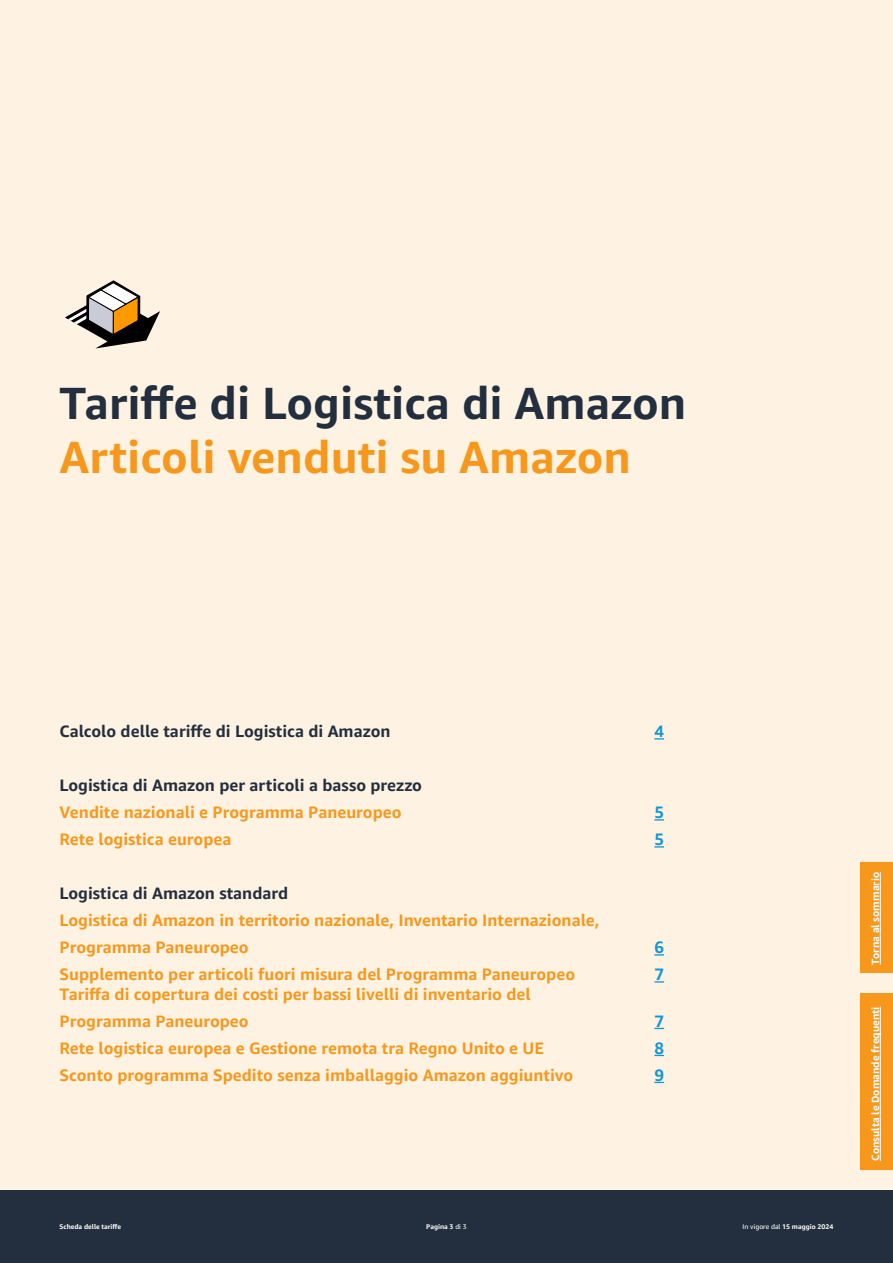
<style>
.page{position:relative;width:893px;height:1263px;background:#fef3e3}
.page>*{position:absolute;margin:0;border:0;box-sizing:border-box;transform-origin:0 0}
.Heading{font:700 45px/54px "Amazon Ember";color:#232f3e}
.Heading-2{font:700 16.5px/27px "Amazon Ember";color:#f7981d}
.Heading-3{font:700 16.5px "Amazon Ember";color:#232f3e}
.Heading-4{font:700 16.5px "Amazon Ember";color:#1197d6}
.t1{font:700 10.5px "Amazon Ember";color:#fff}
.t2{font:700 6.75px "Amazon Ember";color:#fff}
.s1{color:#f7981d}
.s2{font-weight:400}
</style>
<div class="page">
<svg style="left:65px;top:280px;width:95px;height:68px"></svg>
<div style="left:0;top:1191px;width:893px;height:72px;background:#232f3e"></div>
<div style="left:860px;top:993px;width:33px;height:176px;background:#f7981d"></div>
<hr style="left:880px;top:1007px;width:1px;height:154px;background:#fff">
<div style="left:860px;top:862px;width:33px;height:111px;background:#f7981d"></div>
<hr style="left:880px;top:872px;width:1px;height:92px;background:#fff">
<p class="Heading" style="left:60px;top:376px;width:628px">Tariffe di Logistica di Amazon<br><span class="s1">Articoli venduti su Amazon</span></p>
<p class="Heading-3" style="left:60px;top:721px;width:333px">Calcolo delle tariffe di Logistica di Amazon</p>
<p class="Heading-4" style="left:654px;top:721px;width:11px">4</p>
<p class="Heading-3" style="left:60px;top:775px;width:364px">Logistica di Amazon per articoli a basso prezzo</p>
<p class="Heading-2" style="left:60px;top:799px;width:344px">Vendite nazionali e Programma Paneuropeo</p>
<p class="Heading-4" style="left:654px;top:802px;width:11px">5</p>
<p class="Heading-2" style="left:60px;top:826px;width:173px">Rete logistica europea</p>
<p class="Heading-4" style="left:654px;top:829px;width:11px">5</p>
<p class="Heading-3" style="left:60px;top:883px;width:230px">Logistica di Amazon standard</p>
<p class="Heading-2" style="left:60px;top:907px;width:541px">Logistica di Amazon in territorio nazionale, Inventario Internazionale,<br>Programma Paneuropeo</p>
<p class="Heading-4" style="left:654px;top:937px;width:11px">6</p>
<p class="Heading-2" style="left:60px;top:961px;width:517px">Supplemento per articoli fuori misura del Programma Paneuropeo</p>
<p class="Heading-4" style="left:654px;top:964px;width:11px">7</p>
<p class="Heading-2" style="left:60px;top:980px;width:473px">Tariffa di copertura dei costi per bassi livelli di inventario del<br>Programma Paneuropeo</p>
<p class="Heading-4" style="left:654px;top:1010px;width:11px">7</p>
<p class="Heading-2" style="left:60px;top:1034px;width:486px">Rete logistica europea e Gestione remota tra Regno Unito e UE</p>
<p class="Heading-4" style="left:654px;top:1037px;width:11px">8</p>
<p class="Heading-2" style="left:60px;top:1061px;width:515px">Sconto programma Spedito senza imballaggio Amazon aggiuntivo</p>
<p class="Heading-4" style="left:654px;top:1064px;width:11px">9</p>
<p class="t2" style="left:60px;top:1222px;width:63px">Scheda delle tariffe</p>
<p class="t2" style="left:426px;top:1222px;width:42px">Pagina 3 <span class="s2">di 3</span></p>
<p class="t2" style="left:743px;top:1222px;width:92px"><span class="s2">In vigore dal</span> 15 maggio 2024</p>
<p class="t1" style="left:869px;top:964px;width:94px;rotate:-90deg">Torna al sommario</p>
<p class="t1" style="left:869px;top:1161px;width:156px;rotate:-90deg">Consulta le Domande frequenti</p>
</div>
